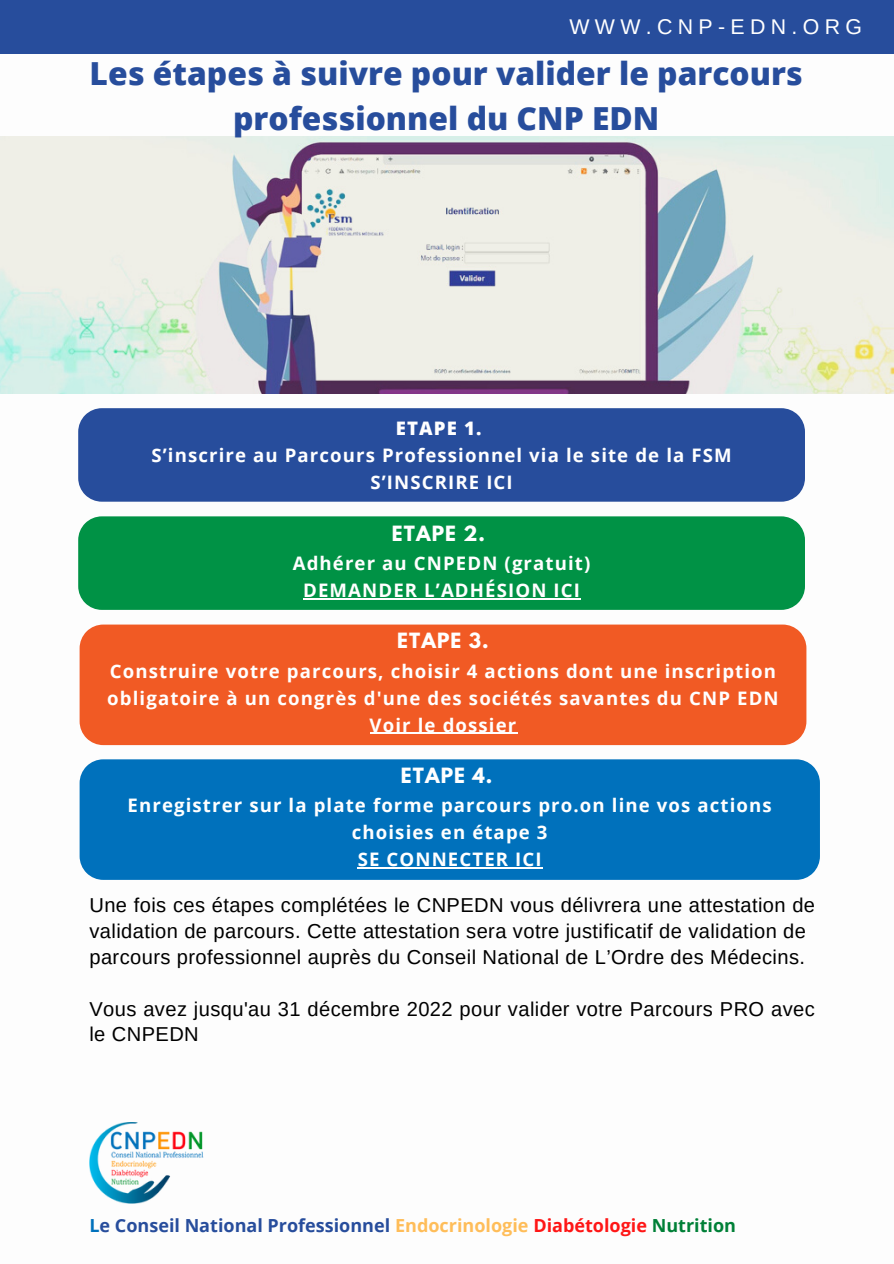
<style>
.page{position:relative;width:894px;height:1264px;background:#fff}
.page>*{position:absolute;margin:0;border:0;box-sizing:border-box;transform-origin:0 0}
.t1{font:800 31.8px/44.4px "Open Sans";color:#274d9c;text-align:center}
.t2{font:21.3px "Arimo";letter-spacing:.25em;color:#fff}
.t3{font:20.1px/26px "Arimo";letter-spacing:.02em;color:#000}
.t4{font:700 18.6px/27px "Open Sans";letter-spacing:.06em;color:#fff;text-align:center}
.t5{font:700 18.6px "League Spartan";letter-spacing:.06em;color:#fff}
.t6{font:800 18.6px "Open Sans";letter-spacing:.06em;color:#fff}
.t7{font:700 18px "Open Sans";color:#274d9c}
.s1{color:#0071bc}
.s2{color:#ffbd59}
.s3{color:#ff1616}
.s4{color:#008037}
</style>
<div class="page">
<div style="left:0;top:0;width:893px;height:54px;background:#274d9c"></div>
<img style="left:0;top:136px;width:893px;height:257px">
<div style="left:78px;top:408px;width:726px;height:93px;background:#274d9c"></div>
<div style="left:78px;top:516px;width:726px;height:94px;background:#009245"></div>
<hr style="left:303px;top:598px;width:278px;height:1px;background:#fff">
<div style="left:80px;top:624px;width:726px;height:121px;background:#f15a24"></div>
<hr style="left:369px;top:732px;width:148px;height:1px;background:#fff">
<div style="left:80px;top:759px;width:739px;height:120px;background:#0071bc"></div>
<hr style="left:357px;top:867px;width:185px;height:1px;background:#fff">
<img style="left:89px;top:1122px;width:115px;height:81px">
<p class="t2" style="left:569px;top:14px;width:294px">WWW.CNP-EDN.ORG</p>
<h1 class="t1" style="left:90px;top:51px;width:714px">Les étapes à suivre pour valider le parcours professionnel du CNP EDN</h1>
<p class="t6" style="left:395px;top:415px;width:87px">ETAPE 1.</p>
<p class="t4" style="left:151px;top:441px;width:581px">S’inscrire au Parcours Professionnel via le site de la FSM<br>S’INSCRIRE ICI</p>
<p class="t5" style="left:392px;top:524px;width:95px">ETAPE 2.</p>
<p class="t4" style="left:292px;top:549px;width:299px">Adhérer au CNPEDN (gratuit)<br>DEMANDER L’ADHÉSION ICI</p>
<p class="t5" style="left:397px;top:631px;width:93px">ETAPE 3.</p>
<p class="t4" style="left:107px;top:656px;width:672px">Construire votre parcours, choisir 4 actions dont une inscription obligatoire à un congrès d'une des sociétés savantes du CNP EDN<br>Voir le dossier</p>
<p class="t5" style="left:401px;top:766px;width:93px">ETAPE 4.</p>
<p class="t4" style="left:127px;top:791px;width:645px">Enregistrer sur la plate forme parcours pro.on line vos actions choisies en étape 3<br>SE CONNECTER ICI</p>
<p class="t3" style="left:89px;top:891px;width:727px">Une fois ces étapes complétées le CNPEDN vous délivrera une attestation de validation de parcours. Cette attestation sera votre justificatif de validation de parcours professionnel auprès du Conseil National de L’Ordre des Médecins.</p>
<p class="t3" style="left:89px;top:995px;width:726px">Vous avez jusqu'au 31 décembre 2022 pour valider votre Parcours PRO avec le CNPEDN</p>
<p class="t7" style="left:89px;top:1212px;width:648px"><span class="s1">L</span>e Conseil National Professionnel <span class="s2">Endocrinologie</span> <span class="s3">Diabétologie</span> <span class="s4">Nutrition</span></p>
</div>
